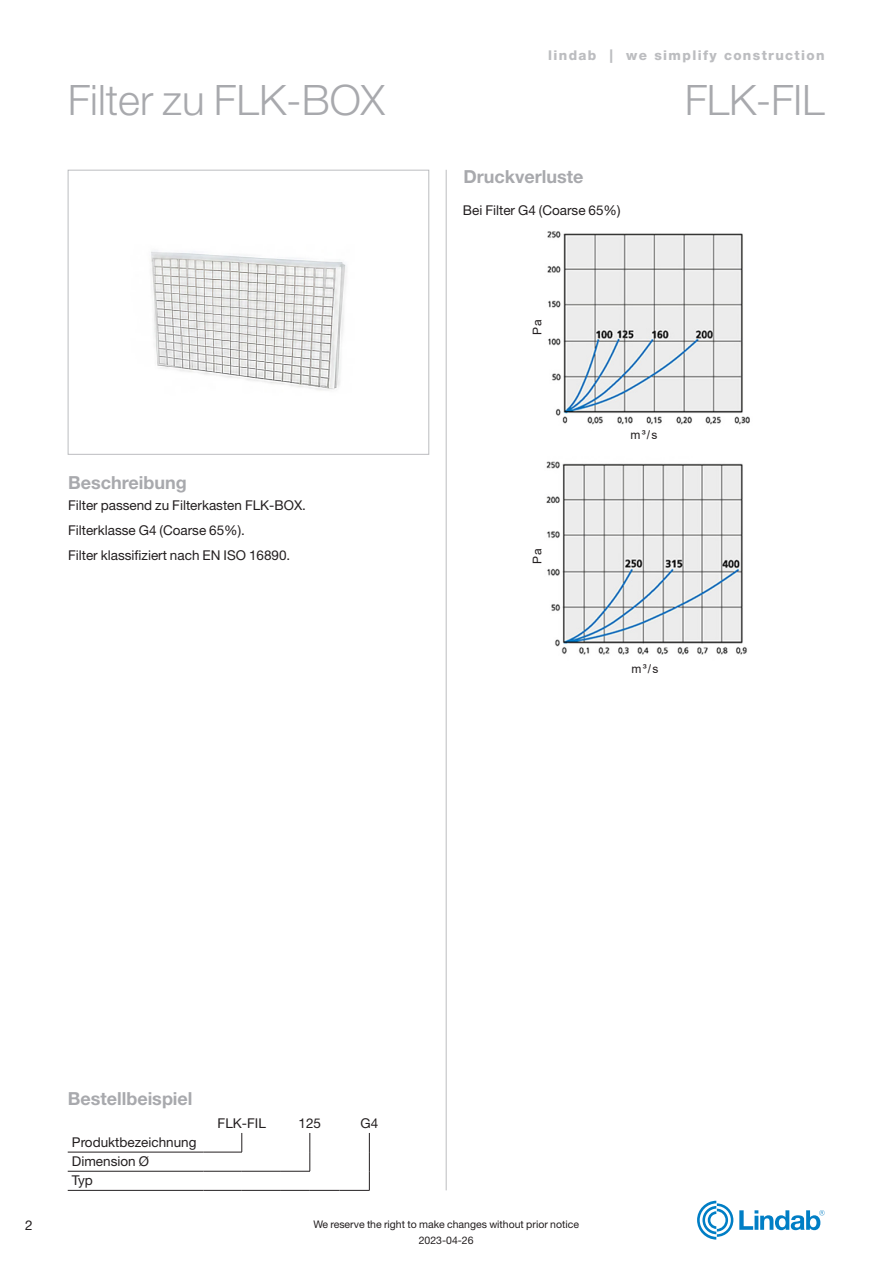
<style>
.page{position:relative;width:893px;height:1263px;background:#fff}
.page>*{position:absolute;margin:0;border:0;box-sizing:border-box;transform-origin:0 0}
.Heading1{font:300 42px "Helvetica Neue LT Pro";color:#a8a9ad}
.Product_code{font:300 42px "Helvetica Neue LT Pro";letter-spacing:-.01em;color:#a8a9ad}
.t1{font:700 18px "Helvetica Neue LT Pro";color:#a8a9ad}
.Text{font:13.5px "Helvetica Neue LT Pro";color:#231f20}
.Lindab_tag_-_grey_R{font:800 13.5px "Helvetica Neue LT Pro";letter-spacing:.1em;color:#bcbdc0}
.CellText_C9{font:13.5px "Helvetica Neue LT Pro";color:#231f20}
.t2{font:12px "Arial";letter-spacing:.11em;color:#231f20}
.t3{font:10.5px "Helvetica Neue LT Pro";color:#231f20}
</style>
<div class="page">
<svg style="left:739px;top:1210px;width:86px;height:20px"></svg>
<svg style="left:697px;top:1201px;width:36px;height:38px"></svg>
<hr style="left:446px;top:170px;width:1px;height:1020px;background:#bcbdc0">
<svg style="left:242px;top:1133px;width:1px;height:19px"></svg>
<hr style="left:68px;top:1152px;width:136px;height:1px;background:#231f20">
<hr style="left:204px;top:1152px;width:38px;height:1px;background:#231f20">
<hr style="left:68px;top:1171px;width:136px;height:1px;background:#231f20">
<hr style="left:204px;top:1171px;width:38px;height:1px;background:#231f20">
<hr style="left:242px;top:1171px;width:38px;height:1px;background:#231f20">
<hr style="left:280px;top:1171px;width:30px;height:1px;background:#231f20">
<svg style="left:310px;top:1133px;width:1px;height:38px"></svg>
<hr style="left:68px;top:1190px;width:136px;height:1px;background:#231f20">
<hr style="left:204px;top:1190px;width:38px;height:1px;background:#231f20">
<hr style="left:242px;top:1190px;width:38px;height:1px;background:#231f20">
<hr style="left:280px;top:1190px;width:30px;height:1px;background:#231f20">
<hr style="left:310px;top:1190px;width:30px;height:1px;background:#231f20">
<hr style="left:340px;top:1190px;width:30px;height:1px;background:#231f20">
<svg style="left:369px;top:1133px;width:1px;height:57px"></svg>
<img style="left:151px;top:251px;width:196px;height:140px">
<div style="left:68px;top:170px;width:361px;height:285px;border:1px solid #bcbdc0"></div>
<img style="left:546px;top:231px;width:204px;height:424px">
<p class="Lindab_tag_-_grey_R" style="left:548px;top:48px;width:278px">lindab | we simplify construction</p>
<p class="Heading1" style="left:68px;top:74px;width:319px">Filter zu FLK-BOX</p>
<p class="Product_code" style="left:685px;top:74px;width:141px">FLK-FIL</p>
<p class="t1" style="left:463px;top:165px;width:122px">Druckverluste</p>
<p class="Text" style="left:463px;top:202px;width:159px">Bei Filter G4 (Coarse 65%)</p>
<p class="t1" style="left:68px;top:471px;width:120px">Beschreibung</p>
<p class="Text" style="left:68px;top:497px;width:240px">Filter passend zu Filterkasten FLK-BOX.</p>
<p class="Text" style="left:68px;top:522px;width:178px">Filterklasse G4 (Coarse 65%).</p>
<p class="Text" style="left:68px;top:547px;width:224px">Filter klassifiziert nach EN ISO 16890.</p>
<p class="t2" style="left:529px;top:335px;width:17px;rotate:-90deg">Pa</p>
<p class="t2" style="left:529px;top:564px;width:17px;rotate:-90deg">Pa</p>
<p class="t2" style="left:630px;top:426px;width:29px">m³/s</p>
<p class="t2" style="left:631px;top:660px;width:29px">m³/s</p>
<p class="Text" style="left:25px;top:1217px;width:9px">2</p>
<p class="t1" style="left:68px;top:1087px;width:126px">Bestellbeispiel</p>
<p class="Text" style="left:72px;top:1134px;width:126px">Produktbezeichnung</p>
<p class="Text" style="left:72px;top:1153px;width:79px">Dimension Ø</p>
<p class="Text" style="left:72px;top:1172px;width:23px">Typ</p>
<p class="CellText_C9" style="left:218px;top:1114px;width:50px">FLK-FIL</p>
<p class="CellText_C9" style="left:299px;top:1114px;width:24px">125</p>
<p class="CellText_C9" style="left:360px;top:1114px;width:19px">G4</p>
<p class="t3" style="left:313px;top:1217px;width:267px">We reserve the right to make changes without prior notice</p>
<p class="t3" style="left:419px;top:1234px;width:56px">2023-04-26</p>
</div>
